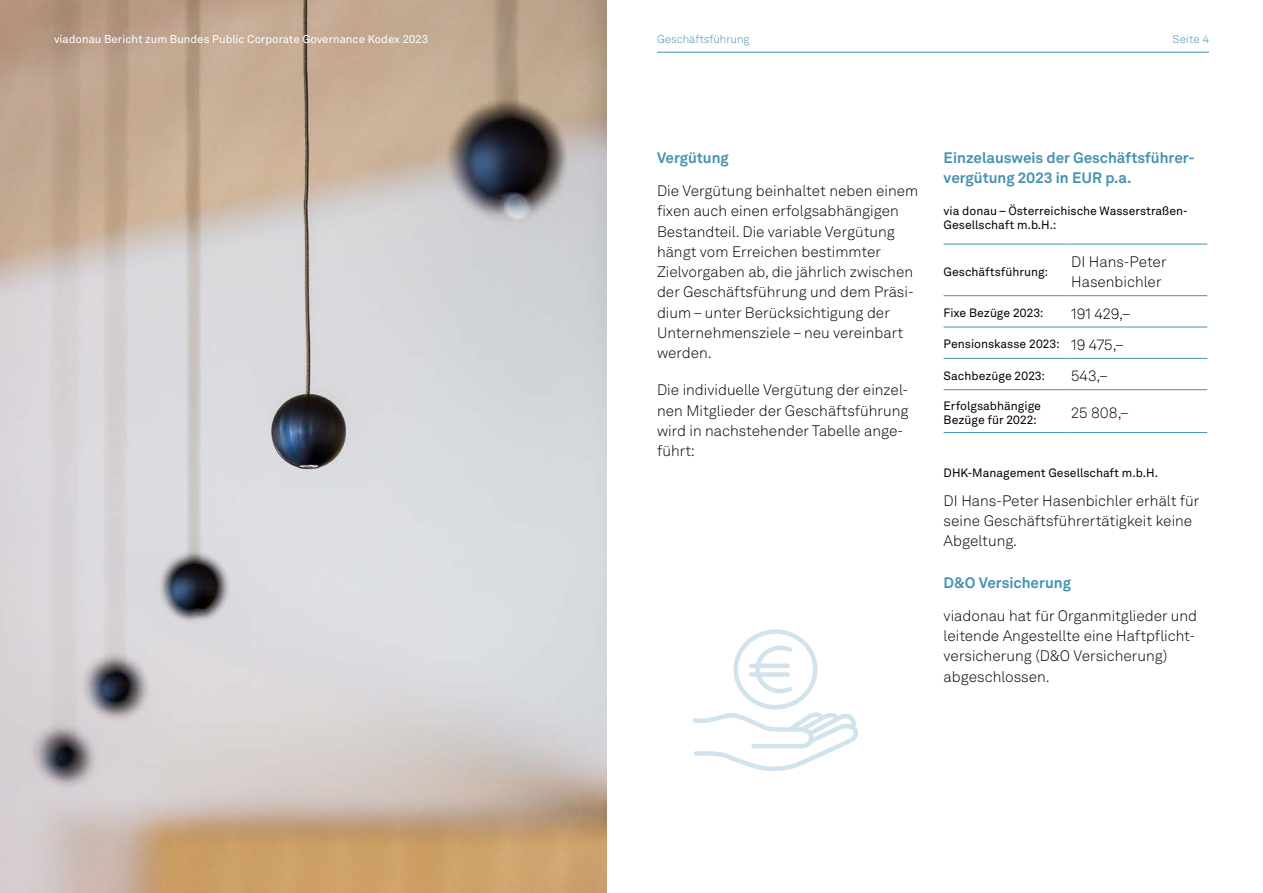
<style>
.page{position:relative;width:1263px;height:893px;background:#fff}
.page>*{position:absolute;margin:0;border:0;box-sizing:border-box;transform-origin:0 0}
.Fliesstext{font:300 15px/20.2px "Akkurat LL";color:#000}
.Teaser_o_HL_2{font:700 15px/20.2px "Akkurat LL";color:#4592b1}
.Tabelle_links_o_HL3{font:12px/14.4px "Akkurat LL";color:#000}
.t1{font:11.25px "Akkurat LL";color:#fff}
.t2{font:300 11.25px "Akkurat LL";color:#4592b1}
</style>
<div class="page">
<hr style="left:944px;top:295px;width:127px;height:1px;background:#4592b1">
<hr style="left:1071px;top:295px;width:136px;height:1px;background:#4592b1">
<hr style="left:944px;top:327px;width:127px;height:1px;background:#4592b1">
<hr style="left:1071px;top:327px;width:136px;height:1px;background:#4592b1">
<hr style="left:944px;top:358px;width:127px;height:1px;background:#4592b1">
<hr style="left:1071px;top:358px;width:136px;height:1px;background:#4592b1">
<hr style="left:944px;top:244px;width:127px;height:1px;background:#4592b1">
<hr style="left:1071px;top:244px;width:136px;height:1px;background:#4592b1">
<hr style="left:944px;top:389px;width:127px;height:1px;background:#4592b1">
<hr style="left:1071px;top:389px;width:136px;height:1px;background:#4592b1">
<hr style="left:944px;top:432px;width:127px;height:1px;background:#4592b1">
<hr style="left:1071px;top:432px;width:136px;height:1px;background:#4592b1">
<img style="left:0;top:0;width:607px;height:893px">
<svg style="left:692px;top:629px;width:166px;height:142px"></svg>
<hr style="left:657px;top:52px;width:552px;height:1px;background:#4592b1">
<p class="t1" style="left:54px;top:31px;width:376px">viadonau Bericht zum Bundes Public Corporate Governance Kodex 2023</p>
<p class="t2" style="left:657px;top:32px;width:94px">Geschäftsführung</p>
<p class="t2" style="left:1173px;top:32px;width:38px">Seite 4</p>
<h2 class="Teaser_o_HL_2" style="left:657px;top:147px;width:73px">Vergütung</h2>
<p class="Fliesstext" style="left:657px;top:180px;width:263px">Die Vergütung beinhaltet neben einem fixen auch einen erfolgsabhängigen Bestandteil. Die variable Vergütung hängt vom Erreichen bestimmter Zielvorgaben ab, die jährlich zwischen der Geschäftsführung und dem Präsi&shy;dium – unter Berücksichtigung der Unternehmensziele – neu vereinbart werden.</p>
<p class="Fliesstext" style="left:657px;top:380px;width:253px">Die individuelle Vergütung der einzel&shy;nen Mitglieder der Geschäftsführung wird in nachstehender Tabelle ange&shy;führt:</p>
<h2 class="Teaser_o_HL_2" style="left:944px;top:147px;width:253px">Einzelausweis der Geschäftsführer&shy;vergütung 2023 in EUR p.a.</h2>
<h3 class="Tabelle_links_o_HL3" style="left:944px;top:203px;width:246px">via donau – Österreichische Wasserstraßen-<br>Gesellschaft m.b.H.:</h3>
<h3 class="Tabelle_links_o_HL3" style="left:944px;top:264px;width:106px">Geschäftsführung:</h3>
<p class="Fliesstext" style="left:1071px;top:251px;width:97px">DI Hans-Peter<br>Hasenbichler</p>
<h3 class="Tabelle_links_o_HL3" style="left:944px;top:305px;width:101px">Fixe Bezüge 2023:</h3>
<p class="Fliesstext" style="left:1071px;top:303px;width:61px">191 429,–</p>
<h3 class="Tabelle_links_o_HL3" style="left:944px;top:336px;width:117px">Pensionskasse 2023:</h3>
<p class="Fliesstext" style="left:1071px;top:334px;width:54px">19 475,–</p>
<h3 class="Tabelle_links_o_HL3" style="left:944px;top:368px;width:103px">Sachbezüge 2023:</h3>
<p class="Fliesstext" style="left:1071px;top:365px;width:38px">543,–</p>
<h3 class="Tabelle_links_o_HL3" style="left:944px;top:398px;width:99px">Erfolgsabhängige<br>Bezüge für 2022:</h3>
<p class="Fliesstext" style="left:1071px;top:403px;width:59px">25 808,–</p>
<h3 class="Tabelle_links_o_HL3" style="left:944px;top:465px;width:216px">DHK-Management Gesellschaft m.b.H.</h3>
<p class="Fliesstext" style="left:944px;top:490px;width:257px">DI Hans-Peter Hasenbichler erhält für seine Geschäftsführertätigkeit keine<br>Abgeltung.</p>
<h2 class="Teaser_o_HL_2" style="left:944px;top:571px;width:129px">D&amp;O Versicherung</h2>
<p class="Fliesstext" style="left:944px;top:605px;width:255px">viadonau hat für Organmitglieder und leitende Angestellte eine Haftpflicht&shy;versicherung (D&amp;O Versicherung) abgeschlossen.</p>
</div>
